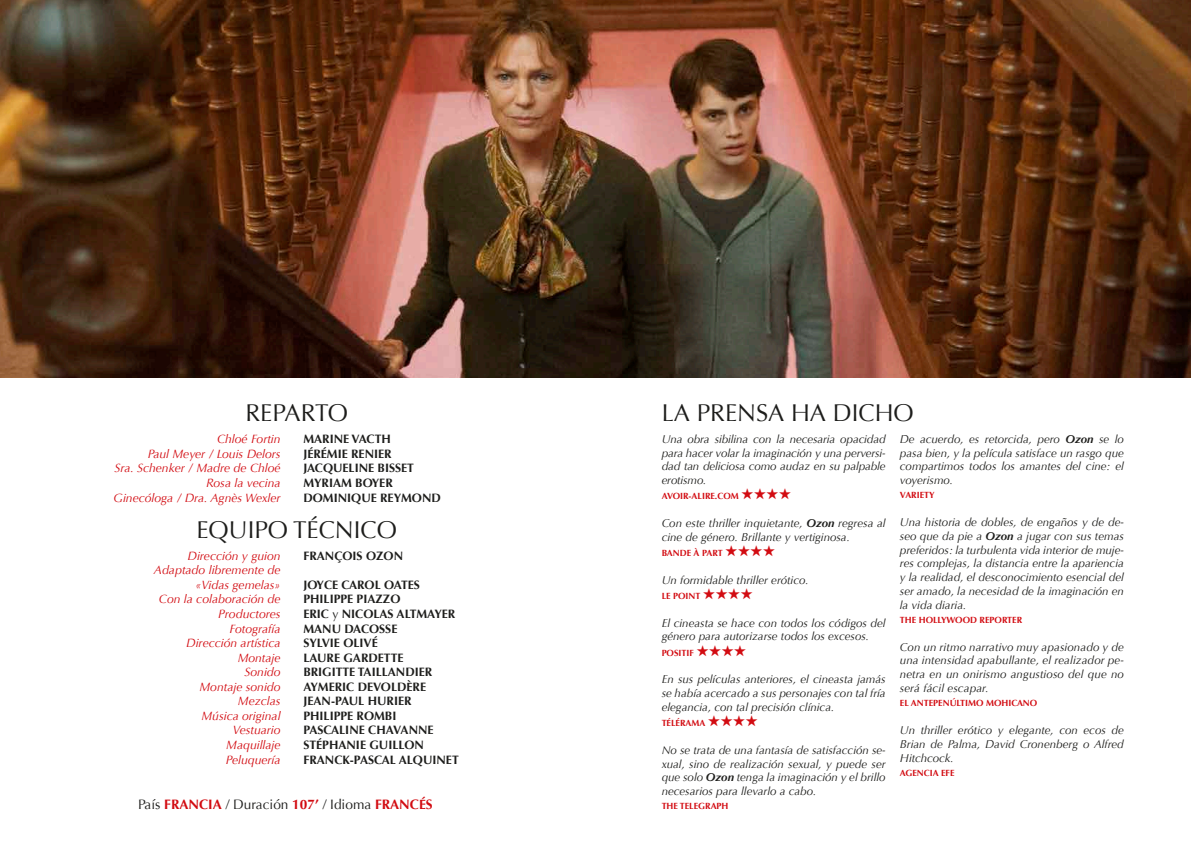
<style>
.page{position:relative;width:1191px;height:842px;background:#fff}
.page>*{position:absolute;margin:0;border:0;box-sizing:border-box;transform-origin:0 0}
.t1{font:24.3px "Optima";color:#1d1d1b}
.t2{font:15.3px "Zapf Dingbats ITC";color:#d20b11}
.t3{font:13.6px "Optima";color:#1d1d1b}
.t4{font:700 13.6px "Optima";color:#d20b11}
.t5{font:700 12.1px "Optima";color:#1d1d1b}
.t6{font:italic 12.1px/14.6px "Optima";color:#d20b11;text-align:right}
.t7{font:italic 11.5px/13.8px "Optima";color:#1d1d1b;text-align:justify}
.t8{font:700 8.9px "Optima";color:#d20b11}
.s1{font-weight:400}
.s2{font-weight:400;color:#1d1d1b}
.s3{font-weight:700;color:#d20b11}
.s4{font-weight:700}
</style>
<div class="page">
<img style="left:0;top:0;width:1191px;height:377px">
<h1 class="t1" style="left:245px;top:399px;width:104px">REPARTO</h1>
<h1 class="t1" style="left:661px;top:399px;width:254px">LA PRENSA HA DICHO</h1>
<p class="t6" style="left:217px;top:432px;width:65px">Chloé Fortin</p>
<p class="t5" style="left:303px;top:432px;width:80px">MARINE VACTH</p>
<p class="t6" style="left:148px;top:447px;width:134px">Paul Meyer / Louis Delors</p>
<p class="t5" style="left:303px;top:447px;width:90px">JÉRÉMIE RENIER</p>
<p class="t6" style="left:114px;top:461px;width:168px">Sra. Schenker / Madre de Chloé</p>
<p class="t5" style="left:303px;top:461px;width:105px">JACQUELINE BISSET</p>
<p class="t6" style="left:206px;top:476px;width:76px">Rosa la vecina</p>
<p class="t5" style="left:303px;top:476px;width:91px">MYRIAM BOYE R</p>
<p class="t6" style="left:114px;top:490px;width:168px">Ginecóloga / Dra. Agnès Wexler</p>
<p class="t5" style="left:303px;top:490px;width:137px">DOMINIQUE REYMOND</p>
<h1 class="t1" style="left:196px;top:516px;width:202px">EQUIPO TÉCNICO</h1>
<p class="t6" style="left:188px;top:548px;width:95px">Dirección y guion</p>
<p class="t5" style="left:303px;top:549px;width:101px">FRANÇOIS OZON</p>
<p class="t6" style="left:154px;top:563px;width:128px">Adaptado libremente de «Vidas gemelas»</p>
<p class="t5" style="left:303px;top:578px;width:118px">JOYCE CAROL OATE S</p>
<p class="t6" style="left:159px;top:592px;width:123px">Con la colaboración de</p>
<p class="t5" style="left:303px;top:592px;width:38px">PHILIPPE</p>
<p class="t5" style="left:357px;top:592px;width:45px">PIAZZO</p>
<p class="t6" style="left:218px;top:607px;width:64px">Productores</p>
<p class="t5" style="left:303px;top:607px;width:153px">ERIC <span class="s1">y</span> NICOLAS ALTMAYER</p>
<p class="t6" style="left:230px;top:621px;width:52px">Fotografía</p>
<p class="t5" style="left:303px;top:621px;width:94px">MANU DACOSSE</p>
<p class="t6" style="left:186px;top:636px;width:96px">Dirección artística</p>
<p class="t5" style="left:303px;top:636px;width:74px">SYLVIE OLIVÉ</p>
<p class="t6" style="left:238px;top:650px;width:44px">Montaje</p>
<p class="t5" style="left:303px;top:650px;width:73px">LAURE GARDETTE</p>
<p class="t6" style="left:244px;top:665px;width:38px">Sonido</p>
<p class="t5" style="left:303px;top:665px;width:40px">BRIGITTE</p>
<p class="t5" style="left:358px;top:665px;width:76px">TAILLANDIER</p>
<p class="t6" style="left:199px;top:679px;width:83px">Montaje sonido</p>
<p class="t5" style="left:303px;top:680px;width:123px">AYMERIC DEVOLDÈRE</p>
<p class="t6" style="left:238px;top:694px;width:44px">Mezclas</p>
<p class="t5" style="left:303px;top:694px;width:110px">JEAN-PAUL H URIER</p>
<p class="t6" style="left:201px;top:708px;width:81px">Música original</p>
<p class="t5" style="left:303px;top:709px;width:38px">PHILIPPE</p>
<p class="t5" style="left:357px;top:709px;width:41px">ROMBI</p>
<p class="t6" style="left:233px;top:723px;width:49px">Vestuario</p>
<p class="t5" style="left:303px;top:723px;width:130px">PASCALINE CHAVANNE</p>
<p class="t6" style="left:226px;top:738px;width:56px">Maquillaje</p>
<p class="t5" style="left:303px;top:738px;width:15px">STÉPH</p>
<p class="t5" style="left:338px;top:738px;width:87px">ANIE GUILLON</p>
<p class="t6" style="left:226px;top:752px;width:56px">Peluquería</p>
<p class="t5" style="left:303px;top:752px;width:150px">FRANCK-PASCAL ALQUINET</p>
<p class="t4" style="left:138px;top:797px;width:43px"><span class="s2">País</span> FRANCIA</p>
<p class="t3" style="left:226px;top:797px;width:166px">/ Duración <span class="s3">107’</span> / Idioma <span class="s3">FRANC</span></p>
<p class="t4" style="left:419px;top:797px;width:14px">ÉS</p>
<p class="t7" style="left:661px;top:432px;width:225px">Una obra sibilina con la necesaria opacidad para hacer volar la imaginación y una perversi&shy;dad tan deliciosa como audaz en su palpable erotismo.</p>
<p class="t8" style="left:661px;top:491px;width:36px">AVOIR-ALIR</p>
<p class="t8" style="left:710px;top:491px;width:82px">E.COM ★★★★</p>
<p class="t7" style="left:661px;top:516px;width:225px">Con este thriller inquietante, <span class="s4">Ozon</span> regresa al cine de género. Brillante y vertiginosa.</p>
<p class="t8" style="left:661px;top:548px;width:7px">BAN</p>
<p class="t8" style="left:679px;top:548px;width:97px">DE À PART ★★★★</p>
<p class="t7" style="left:661px;top:573px;width:149px">Un formidable thriller erótico.</p>
<p class="t8" style="left:661px;top:591px;width:18px">LE POIN</p>
<p class="t8" style="left:695px;top:591px;width:59px">T ★★★★</p>
<p class="t7" style="left:661px;top:616px;width:225px">El cineasta se hace con todos los códigos del género para autorizarse todos los excesos.</p>
<p class="t8" style="left:661px;top:647px;width:6px">POSI</p>
<p class="t8" style="left:681px;top:647px;width:66px">TIF ★★★★</p>
<p class="t7" style="left:661px;top:672px;width:225px">En sus películas anteriores, el cineasta jamás se había acercado a sus personajes con tal fría elegancia, con tal precisión clínica.</p>
<p class="t8" style="left:661px;top:718px;width:26px">TÉLÉRAMA</p>
<h2 class="t2" style="left:708px;top:714px;width:51px">★★★★</h2>
<p class="t7" style="left:661px;top:743px;width:225px">No se trata de una fantasía de satisfacción se&shy;xual, sino de realización sexual, y puede ser que solo <span class="s4">Ozon</span> tenga la imaginación y el brillo necesarios para llevarlo a cabo.</p>
<p class="t8" style="left:661px;top:801px;width:7px">THE</p>
<p class="t8" style="left:680px;top:801px;width:6px">TELE</p>
<p class="t8" style="left:698px;top:801px;width:25px">GRAPH</p>
<p class="t7" style="left:900px;top:432px;width:225px">De acuerdo, es retorcida, pero <span class="s4">Ozon</span> se lo pasa bien, y la película satisface un rasgo que compartimos todos los amantes del cine: el voyerismo.</p>
<p class="t8" style="left:900px;top:490px;width:26px">VARIETY</p>
<p class="t7" style="left:900px;top:515px;width:225px">Una historia de dobles, de engaños y de de&shy;seo que da pie a <span class="s4">Ozon</span> a jugar con sus temas preferidos: la turbulenta vida interior de muje&shy;res complejas, la distancia entre la apariencia y la realidad, el desconocimiento esencial del ser amado, la necesidad de la imaginación en la vida diaria.</p>
<p class="t8" style="left:900px;top:615px;width:7px">THE</p>
<p class="t8" style="left:918px;top:615px;width:105px">H OLLYWOOD REPORTE R</p>
<p class="t7" style="left:900px;top:640px;width:225px">Con un ritmo narrativo muy apasionado y de una intensidad apabullante, el realizador pe&shy;netra en un onirismo angustioso del que no será fácil escapar.</p>
<p class="t8" style="left:900px;top:698px;width:73px">EL ANTEPEN ÚLTIMO</p>
<p class="t8" style="left:986px;top:698px;width:29px">MOHICANO</p>
<p class="t7" style="left:900px;top:723px;width:225px">Un thriller erótico y elegante, con ecos de Brian de Palma, David Cronenberg o Alfred Hitchcock.</p>
<p class="t8" style="left:900px;top:768px;width:24px">AGENCIA</p>
<p class="t8" style="left:941px;top:768px;width:15px">EF E</p>
</div>
